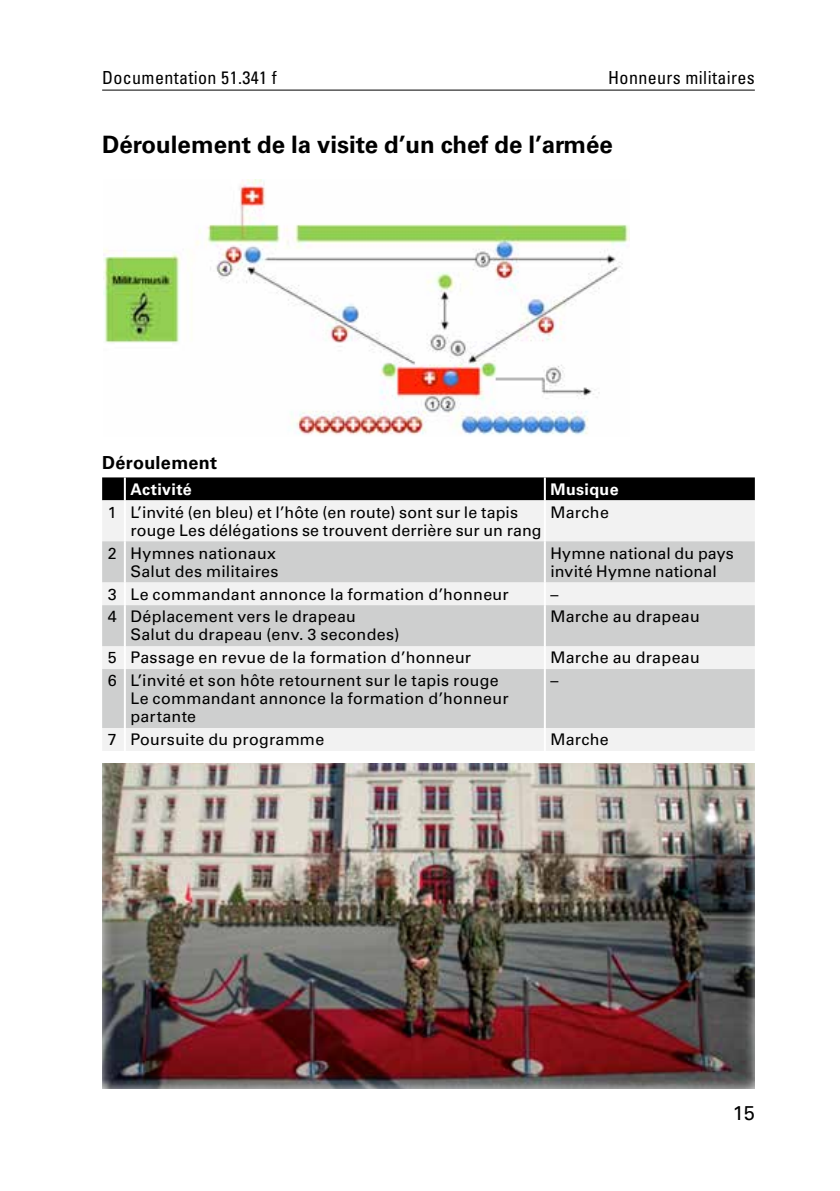
<style>
.page{position:relative;width:840px;height:1191px;background:#fff}
.page>*{position:absolute;margin:0;border:0;box-sizing:border-box;transform-origin:0 0}
.t1{font:700 24px "Univers LT Std";color:#000}
.t2{font:20px "Univers LT Std";color:#000}
.t3{font:condensed 18px "Univers LT Std";letter-spacing:.02em;color:#000}
.t4{font:700 18px "Univers LT Std";letter-spacing:.02em;color:#000}
.t5{font:16px/18px "Univers LT Std";letter-spacing:.015em;color:#000}
.t6{font:700 16px "Univers LT Std";letter-spacing:.025em;color:#fff}
</style>
<div class="page">
<hr style="left:102px;top:90px;width:652px;height:1px;background:#000">
<img style="left:103px;top:180px;width:525px;height:255px">
<div style="left:102px;top:477px;width:652px;height:23px;background:#000"></div>
<div style="left:102px;top:500px;width:652px;height:251px;background:#f2f2f2"></div>
<svg style="left:102px;top:541px;width:652px;height:187px;fill:#cecfcf"></svg>
<hr style="left:124px;top:500px;width:2px;height:41px;background:#fff">
<hr style="left:543px;top:500px;width:2px;height:41px;background:#fff">
<hr style="left:124px;top:541px;width:2px;height:41px;background:#fff">
<hr style="left:543px;top:541px;width:2px;height:41px;background:#fff">
<hr style="left:124px;top:582px;width:2px;height:23px;background:#fff">
<hr style="left:543px;top:582px;width:2px;height:23px;background:#fff">
<hr style="left:124px;top:605px;width:2px;height:41px;background:#fff">
<hr style="left:543px;top:605px;width:2px;height:41px;background:#fff">
<hr style="left:124px;top:646px;width:2px;height:23px;background:#fff">
<hr style="left:543px;top:646px;width:2px;height:23px;background:#fff">
<hr style="left:124px;top:669px;width:2px;height:59px;background:#fff">
<hr style="left:543px;top:669px;width:2px;height:59px;background:#fff">
<hr style="left:124px;top:728px;width:2px;height:23px;background:#fff">
<hr style="left:543px;top:728px;width:2px;height:23px;background:#fff">
<hr style="left:124px;top:477px;width:2px;height:23px;background:#fff">
<hr style="left:543px;top:477px;width:2px;height:23px;background:#fff">
<img style="left:102px;top:763px;width:652px;height:326px">
<p class="t3" style="left:102px;top:66px;width:176px">Documentation 51.341 f</p>
<p class="t3" style="left:608px;top:66px;width:148px">Honneurs militaires</p>
<h1 class="t1" style="left:102px;top:131px;width:512px">Déroulement de la visite d’un chef de l’armée</h1>
<p class="t4" style="left:102px;top:452px;width:117px">Déroulement</p>
<p class="t6" style="left:130px;top:480px;width:63px">Activité</p>
<p class="t6" style="left:550px;top:480px;width:70px">Musique</p>
<p class="t5" style="left:130px;top:503px;width:412px;text-indent:-23px">1 L’invité (en bleu) et l’hôte (en route) sont sur le tapis rouge Les délégations se trouvent derrière sur un rang</p>
<p class="t5" style="left:550px;top:503px;width:60px">Marche</p>
<p class="t5" style="left:108px;top:544px;width:172px;text-align:right">2 Hymnes nationaux<br>Salut des militaires</p>
<p class="t5" style="left:550px;top:544px;width:185px">Hymne national du pays invité Hymne national</p>
<p class="t5" style="left:108px;top:585px;width:402px">3 Le commandant annonce la formation d’honneur</p>
<p class="t5" style="left:550px;top:585px;width:9px">–</p>
<p class="t5" style="left:130px;top:608px;width:270px;text-indent:-23px">4 Déplacement vers le drapeau<br>Salut du drapeau (env. 3 secondes)</p>
<p class="t5" style="left:550px;top:608px;width:151px">Marche au drapeau</p>
<p class="t5" style="left:108px;top:649px;width:365px">5 Passage en revue de la formation d’honneur</p>
<p class="t5" style="left:550px;top:649px;width:151px">Marche au drapeau</p>
<p class="t5" style="left:130px;top:672px;width:379px;text-indent:-23px">6 L’invité et son hôte retournent sur le tapis rouge<br>Le commandant annonce la formation d’honneur partante</p>
<p class="t5" style="left:550px;top:672px;width:9px">–</p>
<p class="t5" style="left:108px;top:730px;width:218px">7 Poursuite du programme</p>
<p class="t5" style="left:550px;top:730px;width:60px">Marche</p>
<p class="t2" style="left:732px;top:1101px;width:23px">15</p>
</div>
